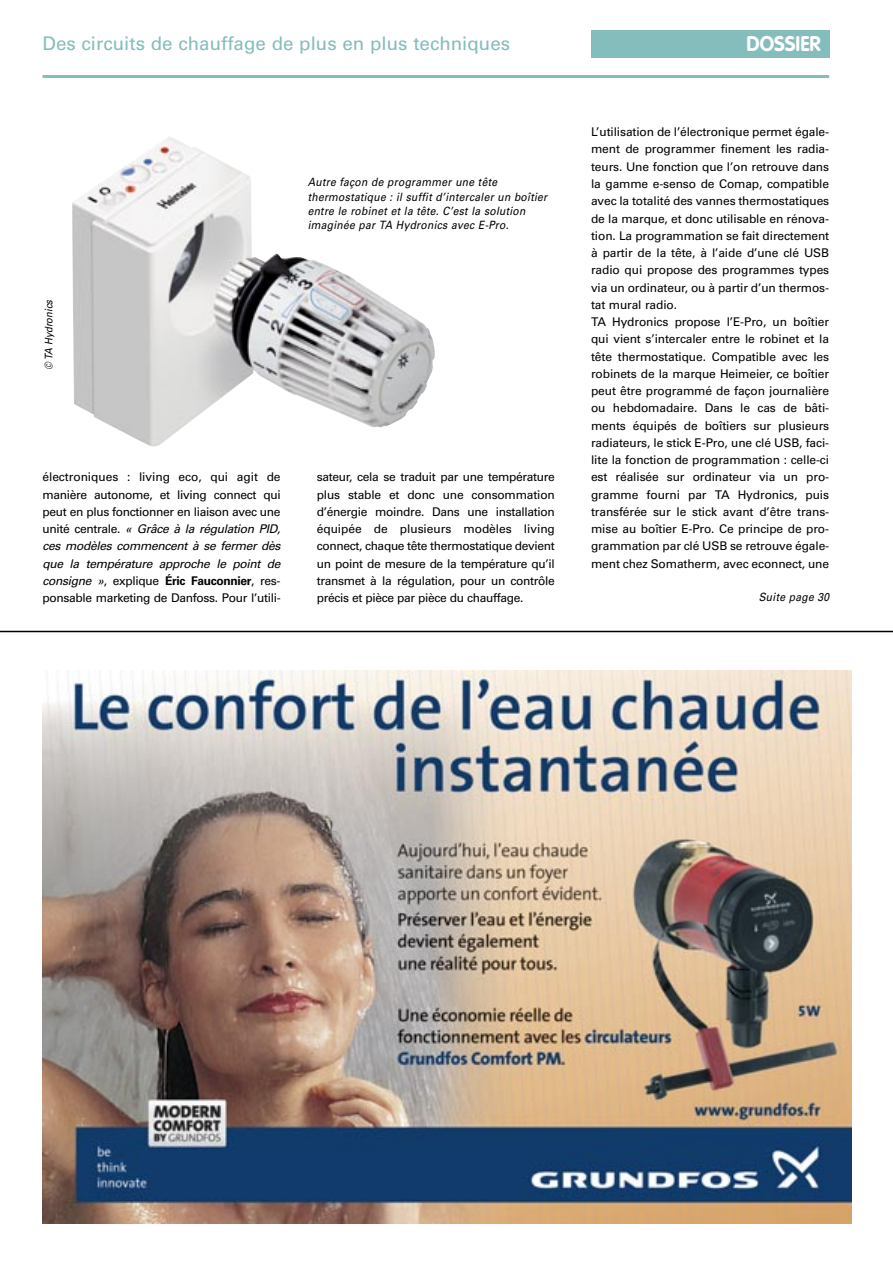
<style>
.page{position:relative;width:893px;height:1263px;background:#fff}
.page>*{position:absolute;margin:0;border:0;box-sizing:border-box;transform-origin:0 0}
.t1{font:700 21px "VAG Rounded Std";color:#fff;scale:.95 1}
.t2{font:18.75px "Univers";color:#85bcbc}
.t3{font:12px/17.2px "Univers";letter-spacing:-.01em;color:#000;text-align:justify}
.t4{font:12px/17.2px "Univers";letter-spacing:-.03em;color:#000}
.t5{font:italic 11.4px/14.2px "Univers";letter-spacing:.03em;color:#000;scale:.9 1}
.t6{font:italic 10.5px "Univers";color:#000;scale:.9 1}
.s1{font-style:italic}
.s2{font-weight:700}
</style>
<div class="page">
<hr style="left:43px;top:75px;width:786px;height:3px;background:#85bcbc">
<div style="left:591px;top:30px;width:238px;height:27px;background:#85bcbc"></div>
<img style="left:43px;top:671px;width:808px;height:552px">
<hr style="left:0;top:631px;width:893px;height:1px;background:#000">
<img style="left:72px;top:136px;width:363px;height:311px">
<h2 class="t2" style="left:43px;top:37px;width:469px">Des circuits de chauffage de plus en plus techniques</h2>
<h1 class="t1" style="left:746px;top:35px;width:80px">DOSSIER</h1>
<p class="t6" style="left:45px;top:370px;width:82px;rotate:-90deg">© TA Hydronics</p>
<p class="t5" style="left:308px;top:176px;width:270px">Autre façon de programmer une tête thermostatique : il suffit d’intercaler un boîtier entre le robinet et la tête. C’est la solution imaginée par TA Hydronics avec E-Pro.</p>
<p class="t4" style="left:43px;top:469px;width:242px">électroniques : living eco, qui agit de manière autonome, et living connect qui peut en plus fonctionner en liaison avec une u n i t é c e n t r a l e . <span class="s1">« Grâce à la régulation PID, ces modèles commencent à se fermer dès que la température approche le point de consigne »</span>, explique <span class="s2">Éric Fauconnier</span>, res&shy;ponsable marketing de Danfoss. Pour l’utili-</p>
<p class="t3" style="left:317px;top:469px;width:240px">sateur, cela se traduit par une température plus stable et donc une consommation d’énergie moindre. Dans une installation équipée de plusieurs modèles living connect, chaque tête thermostatique devient un point de mesure de la température qu’il transmet à la régulation, pour un contrôle précis et pièce par pièce du chauffage.</p>
<p class="t3" style="left:591px;top:124px;width:240px;text-align:left">L’utilisation de l’électronique permet égale&shy;ment de programmer finement les radia&shy;teurs. Une fonction que l’on retrouve dans la gamme e-senso de Comap, compatible avec la totalité des vannes thermostatiques de la marque, et donc utilisable en rénova&shy;tion. La programmation se fait directement à partir de la tête, à l’aide d’une clé USB radio qui propose des programmes types via un ordinateur, ou à partir d’un thermos&shy;tat mural radio.<br>TA Hydronics propose l’E-Pro, un boîtier qui vient s’intercaler entre le robinet et la tête thermostatique. Compatible avec les robinets de la marque Heimeier, ce boîtier peut être programmé de façon journalière ou hebdomadaire. Dans le cas de bâti&shy;ments équipés de boîtiers sur plusieurs radiateurs, le stick E-Pro, une clé USB, faci&shy;lite la fonction de programmation : celle-ci est réalisée sur ordinateur via un pro&shy;gramme fourni par TA Hydronics, puis transférée sur le stick avant d’être trans&shy;mise au boîtier E-Pro. Ce principe de pro&shy;grammation par clé USB se retrouve égale&shy;ment chez Somatherm, avec econnect, une</p>
<p class="t5" style="left:759px;top:591px;width:82px">Suite page 30</p>
</div>
